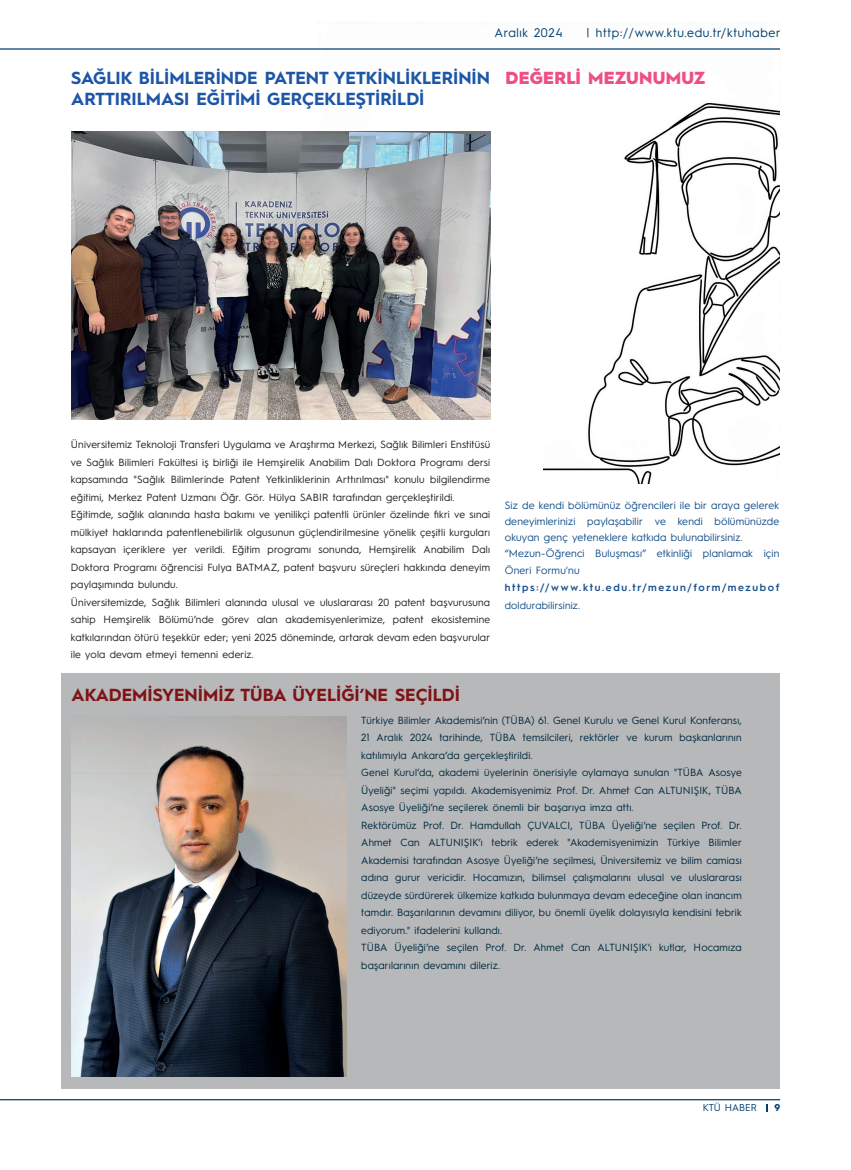
<style>
.page{position:relative;width:851px;height:1170px;background:#fff}
.page>*{position:absolute;margin:0;border:0;box-sizing:border-box;transform-origin:0 0}
.t1{font:700 17.5px/21px "Hurme Geometric Sans 1";color:#1d56a6}
.t2{font:700 17.5px "Hurme Geometric Sans 1";color:#7f1316}
.t3{font:900 17.5px "Hurme Geometric Sans 1";letter-spacing:.015em;color:#ef4e88}
.t4{font:12.5px "Hurme Geometric Sans 1";letter-spacing:.05em;color:#00406d}
.t5{font:10.62px/16.2px "Hurme Geometric Sans 1";letter-spacing:.02em;color:#154f8a}
.t6{font:10.38px/17.5px "Hurme Geometric Sans 1";letter-spacing:.02em;color:#231f20}
.t7{font:10.38px/17.5px "Hurme Geometric Sans 1";letter-spacing:.02em;color:#00293e}
.t8{font:600 10.38px "Hurme Geometric Sans 1";letter-spacing:.15em;color:#154f8a}
.t9{font:10.38px "Hurme Geometric Sans 1";letter-spacing:.02em;color:#154f8a}
.t10{font:10px "Hurme Geometric Sans 1";color:#00406d}
.t11{font:700 10px "Hurme Geometric Sans 1";color:#00406d}
</style>
<div class="page">
<hr style="left:0;top:48px;width:780px;height:2px;background:#00406d">
<hr style="left:0;top:1098px;width:780px;height:2px;background:#00406d">
<svg style="left:766px;top:1104px;width:2px;height:7px"></svg>
<img style="left:318px;top:48px;width:461px;height:435px">
<div style="left:296px;top:293px;width:247px;height:190px;background:#fff"></div>
<img style="left:71px;top:132px;width:419px;height:288px">
<div style="left:61px;top:673px;width:719px;height:415px;background:#b7b8ba"></div>
<img style="left:72px;top:716px;width:274px;height:360px">
<p class="t4" style="left:494px;top:24px;width:70px">Aralık 2024</p>
<p class="t4" style="left:586px;top:24px;width:196px">| http://www.ktu.edu.tr/ktuhaber</p>
<h1 class="t1" style="left:71px;top:67px;width:420px">SAĞLIK BİLİMLERİNDE PATENT YETKİNLİKLERİNİN<br>ARTTIRILMASI EĞİTİMİ GERÇEKLEŞTİRİLDİ</h1>
<h1 class="t3" style="left:505px;top:66px;width:201px">DEĞERLI MEZUNUMUZ</h1>
<p class="t6" style="left:71px;top:435px;width:420px">Üniversitemiz Teknoloji Transferi Uygulama ve Araştırma Merkezi, Sağlık Bilimleri Enstitüsü ve Sağlık Bilimleri Fakültesi iş birliği ile Hemşirelik Anabilim Dalı Doktora Programı dersi kapsamında "Sağlık Bilimlerinde Patent Yetkinliklerinin Arttırılması" konulu bilgilendirme eğitimi, Merkez Patent Uzmanı Öğr. Gör. Hülya SABIR tarafından gerçekleştirildi.<br>Eğitimde, sağlık alanında hasta bakımı ve yenilikçi patentli ürünler özelinde fikri ve sınai mülkiyet haklarında patentlenebilirlik olgusunun güçlendirilmesine yönelik çeşitli kurguları kapsayan içeriklere yer verildi. Eğitim programı sonunda, Hemşirelik Anabilim Dalı Doktora Programı öğrencisi Fulya BATMAZ, patent başvuru süreçleri hakkında deneyim paylaşımında bulundu.<br>Üniversitemizde, Sağlık Bilimleri alanında ulusal ve uluslararası 20 patent başvurusuna sahip Hemşirelik Bölümü’nde görev alan akademisyenlerimize, patent ekosistemine katkılarından ötürü teşekkür eder; yeni 2025 döneminde, artarak devam eden başvurular ile yola devam etmeyi temenni ederiz.</p>
<h1 class="t2" style="left:72px;top:682px;width:390px">AKADEMİSYENİMİZ TÜBA ÜYELİĞİ’NE SEÇİLDİ</h1>
<p class="t5" style="left:504px;top:496px;width:276px">Siz de kendi bölümünüz öğrencileri ile bir araya gelerek deneyimlerinizi paylaşabilir ve kendi bölümünüzde okuyan genç yeteneklere katkıda bulunabilirsiniz. “Mezun-Öğrenci Buluşması” etkinliği planlamak için Öneri Formu'nu</p>
<p class="t8" style="left:504px;top:580px;width:276px">https://www.ktu.edu.tr/mezun/form/mezubof</p>
<p class="t9" style="left:504px;top:597px;width:77px">doldurabilirsiniz.</p>
<p class="t7" style="left:361px;top:710px;width:382px">Türkiye Bilimler Akademisi’nin (TÜBA) 61. Genel Kurulu ve Genel Kurul Konferansı, 21 Aralık 2024 tarihinde, TÜBA temsilcileri, rektörler ve kurum başkanlarının katılımıyla Ankara’da gerçekleştirildi.<br>Genel Kurul’da, akademi üyelerinin önerisiyle oylamaya sunulan "TÜBA Asosye Üyeliği" seçimi yapıldı. Akademisyenimiz Prof. Dr. Ahmet Can ALTUNIŞIK, TÜBA Asosye Üyeliği’ne seçilerek önemli bir başarıya imza attı.<br>Rektörümüz Prof. Dr. Hamdullah ÇUVALCI, TÜBA Üyeliği’ne seçilen Prof. Dr.<br>Ahmet Can ALTUNIŞIK’ı tebrik ederek "Akademisyenimizin Türkiye Bilimler Akademisi tarafından Asosye Üyeliği’ne seçilmesi, Üniversitemiz ve bilim camiası adına gurur vericidir. Hocamızın, bilimsel çalışmalarını ulusal ve uluslararası düzeyde sürdürerek ülkemize katkıda bulunmaya devam edeceğine olan inancım tamdır. Başarılarının devamını diliyor, bu önemli üyelik dolayısıyla kendisini tebrik ediyorum." ifadelerini kullandı.<br>TÜBA Üyeliği’ne seçilen Prof. Dr. Ahmet Can ALTUNIŞIK’ı kutlar, Hocamıza başarılarının devamını dileriz.</p>
<p class="t10" style="left:702px;top:1100px;width:56px">KTÜ HABER</p>
<p class="t11" style="left:774px;top:1100px;width:7px">9</p>
</div>
